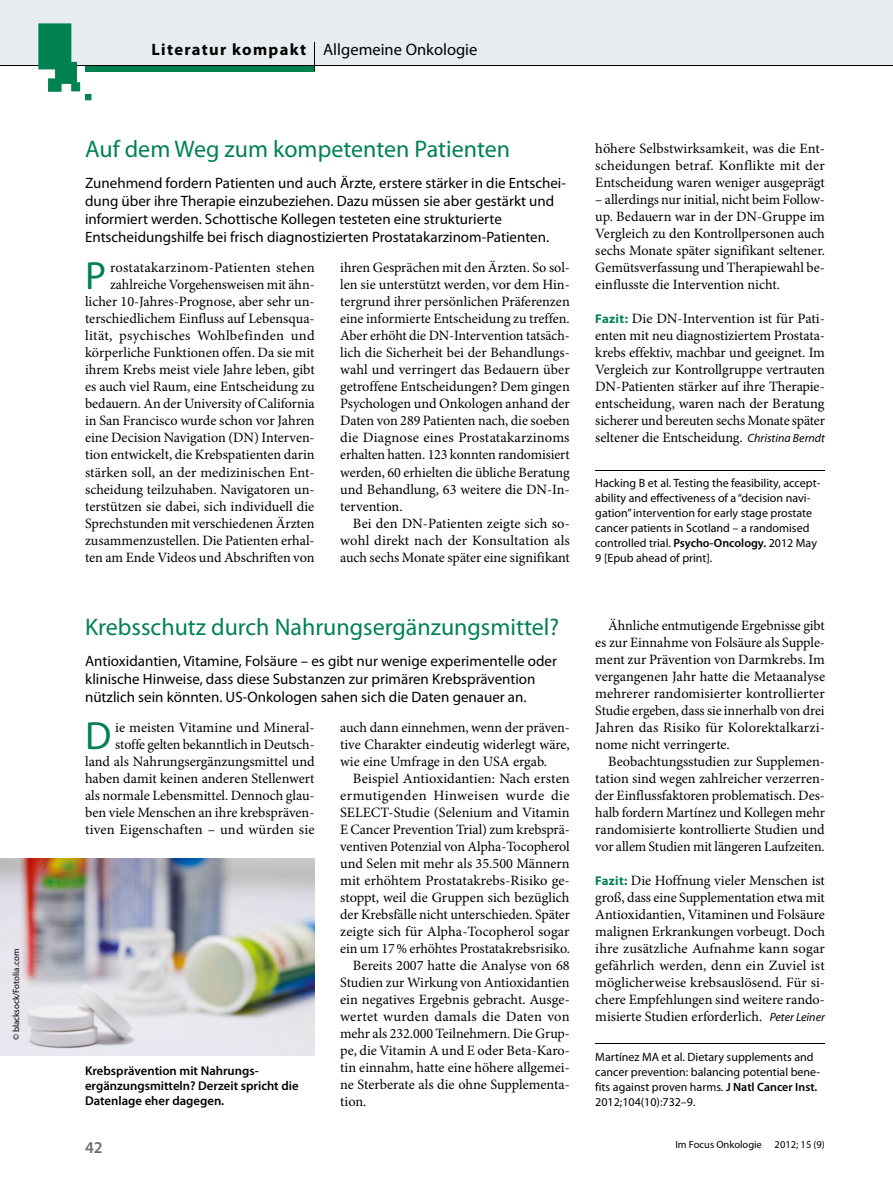
<style>
.page{position:relative;width:893px;height:1187px;background:#fff}
.page>*{position:absolute;margin:0;border:0;box-sizing:border-box;transform-origin:0 0}
.t1{font:39.45px "Myriad Pro";color:#008250}
.t2{font:24px "Myriad Pro";color:#008250}
.t3{font:16.5px "Myriad Pro";color:#000}
.t4{font:600 16.5px "Myriad Pro";color:#6e6d67}
.t5{font:15px/18px "Myriad Pro";color:#000}
.t6{font:14.25px/17px "Minion Pro";color:#000;text-align:justify}
.t7{font:14.25px "Minion Pro";letter-spacing:.03em;color:#000}
.t8{font:600 12.75px/15px "Myriad Pro";color:#000}
.t9{font:12px/15px "Myriad Pro";color:#000}
.t10{font:10.5px "Myriad Pro";color:#000}
.t11{font:9px "Myriad Pro";color:#000}
.s1{font-weight:700}
.s2{font-family:"Myriad Pro";font-weight:700;font-size:12.75px;color:#008250}
.s3{font-family:"Myriad Pro";font-style:italic;font-size:12px}
.s4{font-weight:600}
</style>
<div class="page">
<div style="left:0;top:0;width:893px;height:66px;background:#e6ecf0"></div>
<div style="left:85px;top:66px;width:230px;height:5px;background:#008250"></div>
<hr style="left:0;top:66px;width:893px;height:1px;background:#000">
<svg style="left:314px;top:43px;width:1px;height:28px"></svg>
<hr style="left:595px;top:470px;width:230px;height:1px;background:#000">
<hr style="left:595px;top:1043px;width:230px;height:1px;background:#000">
<img style="left:0;top:858px;width:315px;height:196px">
<svg style="left:38px;top:23px;width:53px;height:77px"></svg>
<p class="t11" style="left:11px;top:1040px;width:93px;rotate:-90deg">© blacksock/Fotolia.com</p>
<p class="t3" style="left:151px;top:39px;width:328px"><span class="s1">Literatur kompakt</span> Allgemeine Onkologie</p>
<h2 class="t2" style="left:85px;top:134px;width:427px">Auf dem Weg zum kompetenten Patienten</h2>
<p class="t5" style="left:85px;top:174px;width:483px">Zunehmend fordern Patienten und auch Ärzte, erstere stärker in die Entschei&shy;dung über ihre Therapie einzubeziehen. Dazu müssen sie aber gestärkt und informiert werden. Schottische Kollegen testeten eine strukturierte Entscheidungshilfe bei frisch diagnostizierten Prostatakarzinom-Patienten.</p>
<p class="t6" style="left:85px;top:259px;width:231px;text-align:right">rostatakarzinom-Patienten stehen zahlreiche Vorgehensweisen mit ähn&shy;licher 10-Jahres-Prognose, aber sehr un&shy;terschiedlichem Einfluss auf Lebensqua&shy;lität, psychisches Wohlbefinden und körperliche Funktionen offen. Da sie mit ihrem Krebs meist viele Jahre leben, gibt es auch viel Raum, eine Entscheidung zu bedauern. An der University of California in San Francisco wurde schon vor Jahren eine Decision Navigation (DN) Interven&shy;tion entwickelt, die Krebspatienten darin stärken soll, an der medizinischen Ent&shy;scheidung teilzuhaben. Navigatoren un&shy;terstützen sie dabei, sich individuell die Sprechstunden mit verschiedenen Ärzten zusammenzustellen. Die Patienten erhal&shy;ten am Ende Videos und Abschriften von</p>
<h1 class="t1" style="left:85px;top:252px;width:23px">P</h1>
<p class="t6" style="left:340px;top:259px;width:231px">ihren Gesprächen mit den Ärzten. So sol&shy;len sie unterstützt werden, vor dem Hin&shy;tergrund ihrer persönlichen Präferenzen eine informierte Entscheidung zu treffen.<br>Aber erhöht die DN-Intervention tatsäch&shy;lich die Sicherheit bei der Behandlungs&shy;wahl und verringert das Bedauern über getroffene Entscheidungen? Dem gingen Psychologen und Onkologen anhand der Daten von 289 Patienten nach, die soeben die Diagnose eines Prostatakarzinoms erhalten hatten. 123 konnten randomisiert werden, 60 erhielten die übliche Beratung und Behandlung, 63 weitere die DN-In&shy;tervention.</p>
<p class="t6" style="left:340px;top:514px;width:231px;text-indent:13px">Bei den DN-Patienten zeigte sich so&shy;wohl direkt nach der Konsultation als auch sechs Monate später eine signifikant</p>
<h2 class="t2" style="left:85px;top:612px;width:476px">Krebsschutz durch Nahrungsergänzungsmittel?</h2>
<p class="t5" style="left:85px;top:651px;width:473px">Antioxidantien, Vitamine, Folsäure – es gibt nur wenige experimentelle oder klinische Hinweise, dass diese Substanzen zur primären Krebsprävention nützlich sein könnten. US-Onkologen sahen sich die Daten genauer an.</p>
<p class="t6" style="left:85px;top:718px;width:231px;text-align:right">ie meisten Vitamine und Mineral&shy;stoffe gelten bekanntlich in Deutsch-<br>land als Nahrungsergänzungsmittel und haben damit keinen anderen Stellenwert als normale Lebensmittel. Dennoch glau&shy;ben viele Menschen an ihre krebspräven&shy;tiven Eigenschaften – und würden sie</p>
<h1 class="t1" style="left:85px;top:711px;width:28px">D</h1>
<p class="t8" style="left:85px;top:1063px;width:215px">Krebsprävention mit Nahrungs&shy;ergänzungsmitteln? Derzeit spricht die<br>Datenlage eher dagegen.</p>
<p class="t4" style="left:85px;top:1136px;width:19px">42</p>
<p class="t6" style="left:340px;top:718px;width:231px">auch dann einnehmen, wenn der präven&shy;tive Charakter eindeutig widerlegt wäre, wie eine Umfrage in den USA ergab.</p>
<p class="t6" style="left:353px;top:769px;width:218px">Beispiel Antioxidantien: Nach ersten</p>
<p class="t7" style="left:340px;top:785px;width:231px">ermutigenden Hinweisen wurde die</p>
<p class="t6" style="left:340px;top:803px;width:231px">SELECT-Studie (Selenium and Vitamin</p>
<p class="t6" style="left:340px;top:820px;width:231px">E Cancer Prevention Trial) zum krebsprä-</p>
<p class="t6" style="left:340px;top:837px;width:231px">ventiven Potenzial von Alpha-Tocopherol</p>
<p class="t6" style="left:340px;top:854px;width:231px">und Selen mit mehr als 35.500 Männern</p>
<p class="t6" style="left:340px;top:871px;width:231px">mit erhöhtem Prostatakrebs-Risiko ge-</p>
<p class="t6" style="left:340px;top:888px;width:231px">stoppt, weil die Gruppen sich bezüglich</p>
<p class="t6" style="left:340px;top:905px;width:231px">der Krebsfälle nicht unterschieden. Später</p>
<p class="t6" style="left:340px;top:922px;width:231px">zeigte sich für Alpha-Tocopherol sogar</p>
<p class="t6" style="left:340px;top:939px;width:231px">ein um 17% erhöhtes Prostatakrebsrisiko.</p>
<p class="t6" style="left:353px;top:956px;width:218px">Bereits 2007 hatte die Analyse von 68</p>
<p class="t6" style="left:340px;top:973px;width:231px">Studien zur Wirkung von Antioxidantien</p>
<p class="t6" style="left:340px;top:991px;width:231px">ein negatives Ergebnis gebracht. Ausge-</p>
<p class="t6" style="left:340px;top:1008px;width:231px">wertet wurden damals die Daten von</p>
<p class="t6" style="left:340px;top:1025px;width:231px">mehr als 232.000 Teilnehmern. Die Grup-</p>
<p class="t6" style="left:340px;top:1042px;width:231px">pe, die Vitamin A und E oder Beta-Karo-</p>
<p class="t6" style="left:340px;top:1059px;width:231px">tin einnahm, hatte eine höhere allgemei-</p>
<p class="t6" style="left:340px;top:1076px;width:231px">ne Sterberate als die ohne Supplementa-</p>
<p class="t6" style="left:340px;top:1093px;width:28px">tion.</p>
<p class="t6" style="left:595px;top:140px;width:231px">höhere Selbstwirksamkeit, was die Ent&shy;scheidungen betraf. Konflikte mit der Entscheidung waren weniger ausgeprägt</p>
<p class="t6" style="left:595px;top:191px;width:231px">– allerdings nur initial, nicht beim Follow&shy;up. Bedauern war in der DN-Gruppe im Vergleich zu den Kontrollpersonen auch sechs Monate später signifikant seltener.<br>Gemütsverfassung und Therapiewahl be&shy;einflusste die Intervention nicht.</p>
<p class="t6" style="left:595px;top:310px;width:231px"><span class="s2">Fazit:</span> Die DN-Intervention ist für Pati&shy;enten mit neu diagnostiziertem Prostata&shy;krebs effektiv, machbar und geeignet. Im Vergleich zur Kontrollgruppe vertrauten DN-Patienten stärker auf ihre Therapie&shy;entscheidung, waren nach der Beratung sicherer und bereuten sechs Monate später seltener die Entscheidung. <span class="s3">Christina Berndt</span></p>
<p class="t9" style="left:595px;top:475px;width:226px">Hacking B et al. Testing the feasibility, accept&shy;ability and effectiveness of a “decision navi&shy;gation” intervention for early stage prostate cancer patients in Scotland – a randomised controlled trial. <span class="s4">Psycho-Oncology.</span> 2012 May 9 [Epub ahead of print].</p>
<p class="t6" style="left:595px;top:616px;width:231px;text-indent:13px">Ähnliche entmutigende Ergebnisse gibt es zur Einnahme von Folsäure als Supple&shy;ment zur Prävention von Darmkrebs. Im vergangenen Jahr hatte die Metaanalyse mehrerer randomisierter kontrollierter Studie ergeben, dass sie innerhalb von drei Jahren das Risiko für Kolorektalkarzi&shy;nome nicht verringerte.</p>
<p class="t6" style="left:595px;top:752px;width:231px;text-indent:13px">Beobachtungsstudien zur Supplemen&shy;tation sind wegen zahlreicher verzerren&shy;der Einflussfaktoren problematisch. Des&shy;halb fordern Martínez und Kollegen mehr randomisierte kontrollierte Studien und vor allem Studien mit längeren Laufzeiten.</p>
<p class="t6" style="left:595px;top:871px;width:231px"><span class="s2">Fazit:</span> Die Hoffnung vieler Menschen ist groß, dass eine Supplementation etwa mit Antioxidantien, Vitaminen und Folsäure malignen Erkrankungen vorbeugt. Doch ihre zusätzliche Aufnahme kann sogar gefährlich werden, denn ein Zuviel ist möglicherweise krebsauslösend. Für si&shy;chere Empfehlungen sind weitere rando&shy;misierte Studien erforderlich. <span class="s3">Peter Leiner</span></p>
<p class="t9" style="left:595px;top:1048px;width:226px">Martínez MA et al. Dietary supplements and cancer prevention: balancing potential bene&shy;fits against proven harms. <span class="s4">J Natl Cancer Inst.<br></span>2012;104(10):732–9.</p>
<p class="t10" style="left:675px;top:1137px;width:151px">Im Focus Onkologie 2012; 15 (9)</p>
</div>
